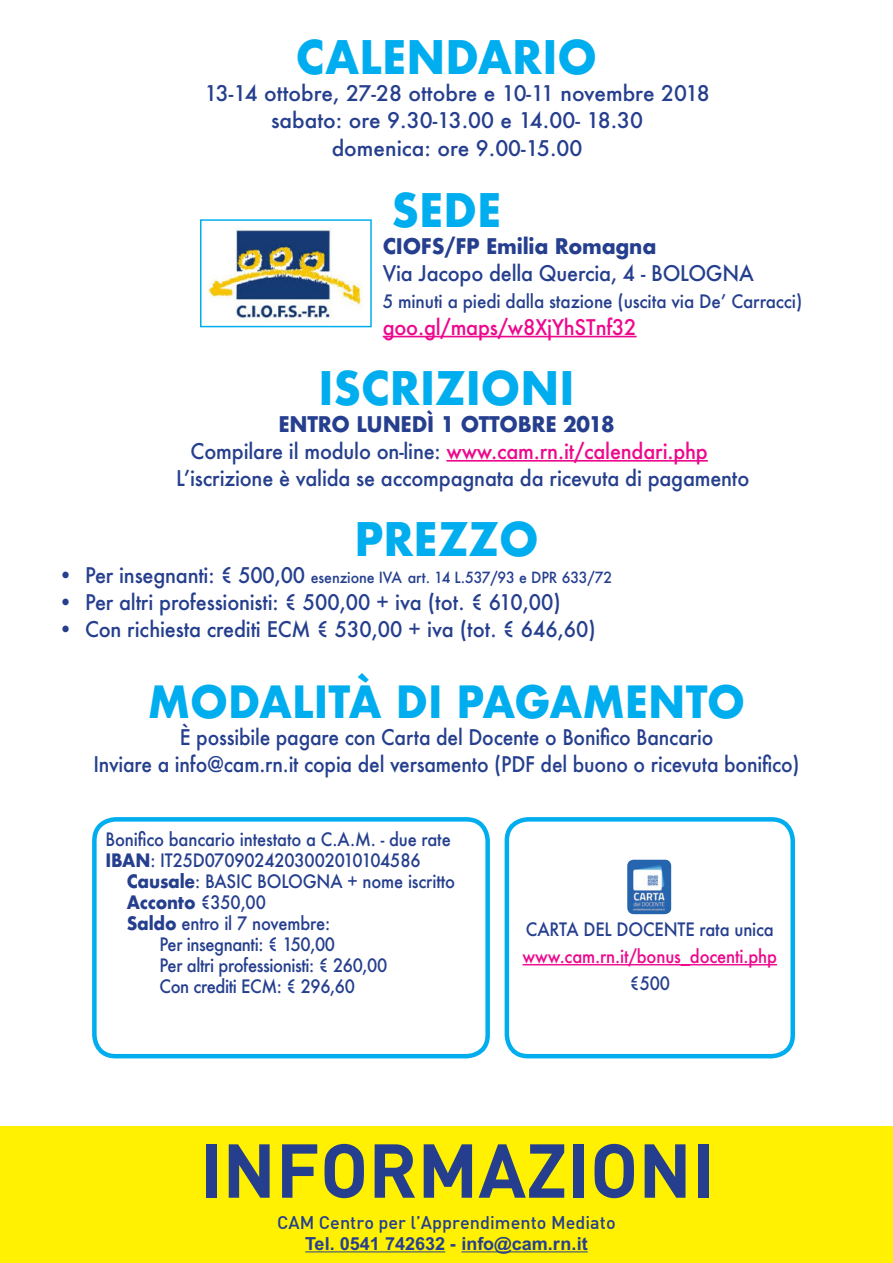
<style>
.page{position:relative;width:893px;height:1263px;background:#fff}
.page>*{position:absolute;margin:0;border:0;box-sizing:border-box;transform-origin:0 0}
.t1{font:75px "DIN Bold";color:#253f8e}
.t2{font:700 45px "Futura";color:#00aeef;scale:.95 1}
.t3{font:700 43.2px "Futura";color:#00aeef;scale:.95 1}
.t4{font:500 21px "Futura";letter-spacing:-.01em;color:#253f8e;scale:.95 1}
.t5{font:500 21px "Futura";letter-spacing:-.01em;color:#253f8e;scale:.92 1}
.t6{font:500 21px "Futura";letter-spacing:-.01em;color:#253f8e}
.t7{font:500 21px "Futura";letter-spacing:-.01em;color:#ed088d;scale:.95 1}
.t8{font:700 21px "Futura";letter-spacing:-.01em;color:#253f8e;scale:.95 1}
.t9{font:500 18px "Futura";letter-spacing:-.01em;color:#253f8e;scale:.92 1}
.t10{font:500 18px "Futura";letter-spacing:-.01em;color:#253f8e;scale:.95 1}
.t11{font:500 18px "DIN";color:#253f8e}
.t12{font:500 18px "Futura";letter-spacing:-.01em;color:#ed088d;scale:.92 1}
.t13{font:700 18px "Arial";color:#253f8e}
.t14{font:700 18px "Futura";letter-spacing:-.01em;color:#253f8e;scale:.92 1}
.t15{font:500 15px "Futura";letter-spacing:-.01em;color:#253f8e;scale:.95 1}
.s1{color:#253f8e}
.s2{font-size:21px}
.s3{font-weight:700}
.s4{font-weight:500}
</style>
<div class="page">
<div style="left:505px;top:817px;width:290px;height:241px;border:4px solid #00aeef;border-radius:21px"></div>
<hr style="left:383px;top:336px;width:254px;height:1px;background:#ed088d">
<hr style="left:446px;top:460px;width:262px;height:2px;background:#ed088d">
<div style="left:0;top:1127px;width:893px;height:136px;background:#fff101"></div>
<hr style="left:305px;top:1251px;width:140px;height:1px;background:#253f8e">
<hr style="left:461px;top:1251px;width:127px;height:1px;background:#253f8e">
<img style="left:627px;top:860px;width:44px;height:54px">
<hr style="left:523px;top:964px;width:254px;height:1px;background:#ed088d">
<div style="left:92px;top:817px;width:398px;height:241px;border:4px solid #00aeef;border-radius:21px"></div>
<img style="left:206px;top:229px;width:157px;height:92px">
<div style="left:200px;top:219px;width:172px;height:108px;border:2px solid #00aeef"></div>
<p class="t2" style="left:296px;top:24px;width:318px">CALENDARIO</p>
<p class="t6" style="left:204px;top:78px;width:507px">13-14 ottobre, 27-28 ottobre e 10-11 novembre 2018</p>
<p class="t6" style="left:271px;top:105px;width:373px">sabato: ore 9.30-13.00 e 14.00- 18.30</p>
<p class="t6" style="left:332px;top:134px;width:252px">domenica: ore 9.00-15.00</p>
<p class="t2" style="left:391px;top:177px;width:117px">SEDE</p>
<p class="t8" style="left:383px;top:230px;width:290px">CIOFS/FP Emilia Romagna</p>
<p class="t4" style="left:383px;top:258px;width:392px">Via Jacopo della Quercia, 4 - BOLOGNA</p>
<p class="t10" style="left:383px;top:288px;width:443px">5 minuti a piedi dalla stazione (uscita via De’ Carracci)</p>
<p class="t7" style="left:383px;top:312px;width:269px">goo.gl/maps/w8XjYhSTnf32</p>
<p class="t2" style="left:318px;top:355px;width:271px">ISCRIZIONI</p>
<p class="t8" style="left:278px;top:409px;width:355px">ENTRO LUNEDÌ 1 OTTOBRE 2018</p>
<p class="t7" style="left:191px;top:436px;width:546px"><span class="s1">Compilare il modulo on-line:</span> www.cam.rn.it/calendari.php</p>
<p class="t4" style="left:176px;top:463px;width:605px">L’iscrizione è valida se accompagnata da ricevuta di pagamento</p>
<p class="t2" style="left:354px;top:506px;width:195px">PREZZO</p>
<p class="t15" style="left:58px;top:567px;width:585px"><span class="s2">• Per insegnanti: € 500,00</span> esenzione IVA art. 14 L.537/93 e DPR 633/72</p>
<p class="t4" style="left:58px;top:588px;width:531px">• Per altri professionisti: € 500,00 + iva (tot. € 610,00)</p>
<p class="t4" style="left:58px;top:615px;width:567px">• Con richiesta crediti ECM € 530,00 + iva (tot. € 646,60)</p>
<p class="t3" style="left:148px;top:670px;width:630px">MODALITÀ DI PAGAMENTO</p>
<p class="t5" style="left:180px;top:723px;width:581px">È possibile pagare con Carta del Docente o Bonifico Bancario</p>
<p class="t5" style="left:93px;top:750px;width:769px">Inviare a info@cam.rn.it copia del versamento (PDF del buono o ricevuta bonifico)</p>
<p class="t9" style="left:106px;top:827px;width:377px">Bonifico bancario intestato a C.A.M. - due rate</p>
<p class="t9" style="left:106px;top:848px;width:344px"><span class="s3">IBAN</span>: IT25D0709024203002010104586</p>
<p class="t9" style="left:127px;top:869px;width:359px"><span class="s3">Causale</span>: BASIC BOLOGNA + nome iscritto</p>
<p class="t14" style="left:127px;top:889px;width:153px">Acconto <span class="s4">€350,00</span></p>
<p class="t9" style="left:127px;top:911px;width:223px"><span class="s3">Saldo</span> entro il 7 novembre:</p>
<p class="t9" style="left:160px;top:932px;width:192px">Per insegnanti: € 150,00</p>
<p class="t9" style="left:160px;top:953px;width:249px">Per altri professionisti: € 260,00</p>
<p class="t9" style="left:160px;top:974px;width:214px">Con crediti ECM: € 296,60</p>
<p class="t9" style="left:526px;top:917px;width:271px">CARTA DEL DOCENTE rata unica</p>
<p class="t12" style="left:523px;top:944px;width:278px">www.cam.rn.it/bonus_docenti.php</p>
<p class="t9" style="left:630px;top:971px;width:45px">€500</p>
<p class="t1" style="left:200px;top:1121px;width:516px">INFORMAZIONI</p>
<p class="t11" style="left:277px;top:1210px;width:340px">CAM Centro per l’Apprendimento Mediato</p>
<p class="t13" style="left:305px;top:1233px;width:284px">Tel. 0541 742632 - info@cam.rn.it</p>
</div>
